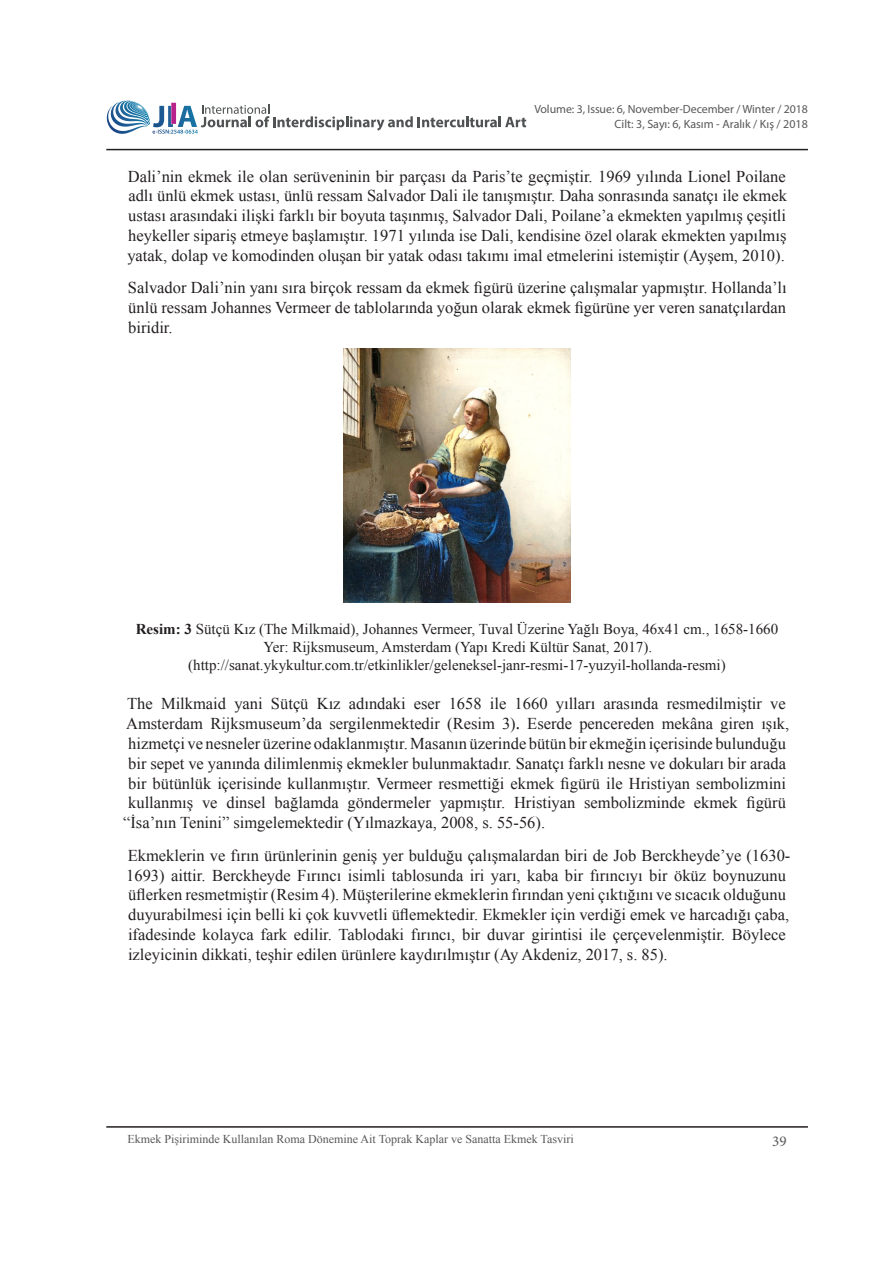
<style>
.page{position:relative;width:893px;height:1263px;background:#fff}
.page>*{position:absolute;margin:0;border:0;box-sizing:border-box;transform-origin:0 0}
.t1{font:16.5px/19.8px "Times New Roman";color:#231f20;text-align:justify}
.t2{font:15px "Times New Roman";color:#231f20}
.t3{font:15px "Minion Pro";color:#585858}
.t4{font:12px "Times New Roman";color:#585858}
.t5{font:12px "Myriad Pro";color:#585858}
.t6{font:11.85px "Myriad Pro";letter-spacing:-.005em;color:#585858}
.s1{font-weight:700}
.s2{font-family:"Georgia";font-size:15.75px}
</style>
<div class="page">
<hr style="left:106px;top:1126px;width:702px;height:2px;background:#231f20">
<hr style="left:106px;top:149px;width:702px;height:1px;background:#231f20">
<svg style="left:106px;top:100px;width:420px;height:34px"></svg>
<img style="left:344px;top:349px;width:226px;height:254px">
<p class="t6" style="left:534px;top:102px;width:275px">Volume: 3, Issue: 6, November-December / Winter / 2018</p>
<p class="t5" style="left:615px;top:116px;width:195px">Cilt: 3, Sayı: 6, Kasım - Aralık / Kış / 2018</p>
<p class="t1" style="left:127px;top:166px;width:661px">Dali’nin ekmek ile olan serüveninin bir parçası da Paris’te geçmiştir. 1969 yılında Lionel Poilane adlı ünlü ekmek ustası, ünlü ressam Salvador Dali ile tanışmıştır. Daha sonrasında sanatçı ile ekmek ustası arasındaki ilişki farklı bir boyuta taşınmış, Salvador Dali, Poilane’a ekmekten yapılmış çeşitli heykeller sipariş etmeye başlamıştır. 1971 yılında ise Dali, kendisine özel olarak ekmekten yapılmış yatak, dolap ve komodinden oluşan bir yatak odası takımı imal etmelerini istemiştir (Ayşem, 2010).</p>
<p class="t1" style="left:128px;top:278px;width:660px">Salvador Dali’nin yanı sıra birçok ressam da ekmek figürü üzerine çalışmalar yapmıştır. Hollanda’lı ünlü ressam Johannes Vermeer de tablolarında yoğun olarak ekmek figürüne yer veren sanatçılardan biridir.</p>
<p class="t2" style="left:136px;top:619px;width:644px"><span class="s1">Resim: 3</span> Sütçü Kız (The Milkmaid), Johannes Vermeer, Tuval Üzerine Yağlı Boya, 46x41 cm., 1658-1660</p>
<p class="t2" style="left:263px;top:637px;width:390px">Yer: Rijksmuseum, Amsterdam (Yapı Kredi Kültür Sanat, 2017).</p>
<p class="t2" style="left:188px;top:655px;width:539px">(http://sanat.ykykultur.com.tr/etkinlikler/geleneksel-janr-resmi-17-yuzyil-hollanda-resmi)</p>
<p class="t1" style="left:127px;top:694px;width:660px">The Milkmaid yani Sütçü Kız adındaki eser 1658 ile 1660 yılları arasında resmedilmiştir ve</p>
<p class="t1" style="left:126px;top:713px;width:665px">Amsterdam Rijksmuseum’da sergilenmektedir (Resim 3)<span class="s2">.</span> Eserde pencereden mekâna giren ışık,</p>
<p class="t1" style="left:128px;top:733px;width:659px">hizmetçi ve nesneler üzerine odaklanmıştır. Masanın üzerinde bütün bir ekmeğin içerisinde bulunduğu</p>
<p class="t1" style="left:128px;top:753px;width:659px">bir sepet ve yanında dilimlenmiş ekmekler bulunmaktadır. Sanatçı farklı nesne ve dokuları bir arada</p>
<p class="t1" style="left:128px;top:773px;width:659px">bir bütünlük içerisinde kullanmıştır. Vermeer resmettiği ekmek figürü ile Hristiyan sembolizmini</p>
<p class="t1" style="left:128px;top:793px;width:659px">kullanmış ve dinsel bağlamda göndermeler yapmıştır. Hristiyan sembolizminde ekmek figürü</p>
<p class="t1" style="left:123px;top:812px;width:423px">“İsa’nın Tenini” simgelemektedir (Yılmazkaya, 2008, s. 55-56).</p>
<p class="t1" style="left:126px;top:845px;width:666px;text-align:left">Ekmeklerin ve fırın ürünlerinin geniş yer bulduğu çalışmalardan biri de Job Berckheyde’ye (1630- 1693) aittir. Berckheyde Fırıncı isimli tablosunda iri yarı, kaba bir fırıncıyı bir öküz boynuzunu üflerken resmetmiştir (Resim 4). Müşterilerine ekmeklerin fırından yeni çıktığını ve sıcacık olduğunu duyurabilmesi için belli ki çok kuvvetli üflemektedir. Ekmekler için verdiği emek ve harcadığı çaba, ifadesinde kolayca fark edilir. Tablodaki fırıncı, bir duvar girintisi ile çerçevelenmiştir. Böylece izleyicinin dikkati, teşhir edilen ürünlere kaydırılmıştır (Ay Akdeniz, 2017, s. 85).</p>
<p class="t4" style="left:128px;top:1131px;width:448px">Ekmek Pişiriminde Kullanılan Roma Dönemine Ait Toprak Kaplar ve Sanatta Ekmek Tasviri</p>
<p class="t3" style="left:772px;top:1131px;width:16px">39</p>
</div>
